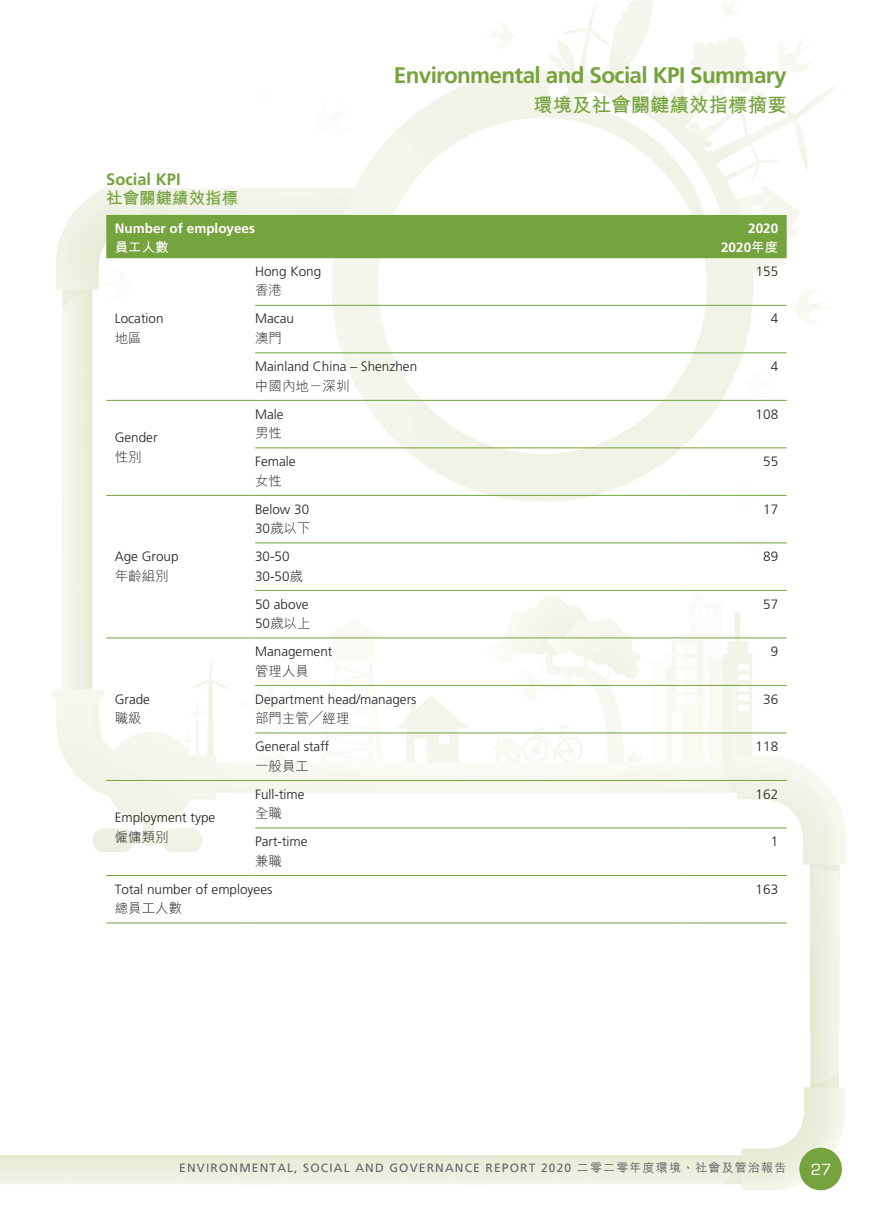
<style>
.page{position:relative;width:893px;height:1212px;background:#fff}
.page>*{position:absolute;margin:0;border:0;box-sizing:border-box;transform-origin:0 0}
.t1{font:700 22.5px "Frutiger LT Std";letter-spacing:-.03em;color:#75a33d}
.t2{font:700 19.5px "M Hei HK";color:#75a33d}
.t3{font:700 16.5px "Frutiger LT Std";color:#75a33d}
.t4{font:700 16.5px "M Hei HK";color:#75a33d}
.t5{font:15px "Eurostile LT Std";color:#fff}
.t6{font:300 13.5px/28px "Frutiger LT Std";color:#231f20}
.t7{font:300 13.5px "M Hei HK";color:#231f20}
.t8{font:700 13.5px "Frutiger LT Std";color:#fff}
.t9{font:700 13.5px "M Hei HK";color:#fff}
.t10{font:12px "Frutiger LT Std";letter-spacing:.095em;color:#636366}
.s1{font-family:"M Hei HK"}
.s2{font-family:"Frutiger LT Std"}
.s3{font-family:"M Hei HK";font-weight:500}
</style>
<div class="page">
<img style="left:0;top:0;width:846px;height:1191px">
<div style="left:799px;top:1148px;width:43px;height:42px;background:#75a33d;border-radius:50%"></div>
<div style="left:106px;top:215px;width:681px;height:43px;background:#75a33d"></div>
<hr style="left:255px;top:305px;width:425px;height:1px;background:#75a33d">
<hr style="left:680px;top:305px;width:107px;height:1px;background:#75a33d">
<hr style="left:255px;top:352px;width:425px;height:1px;background:#75a33d">
<hr style="left:680px;top:352px;width:107px;height:1px;background:#75a33d">
<hr style="left:106px;top:400px;width:149px;height:1px;background:#75a33d">
<hr style="left:255px;top:400px;width:425px;height:1px;background:#75a33d">
<hr style="left:680px;top:400px;width:107px;height:1px;background:#75a33d">
<hr style="left:255px;top:447px;width:425px;height:1px;background:#75a33d">
<hr style="left:680px;top:447px;width:107px;height:1px;background:#75a33d">
<hr style="left:106px;top:495px;width:149px;height:1px;background:#75a33d">
<hr style="left:255px;top:495px;width:425px;height:1px;background:#75a33d">
<hr style="left:680px;top:495px;width:107px;height:1px;background:#75a33d">
<hr style="left:255px;top:542px;width:425px;height:1px;background:#75a33d">
<hr style="left:680px;top:542px;width:107px;height:1px;background:#75a33d">
<hr style="left:255px;top:590px;width:425px;height:1px;background:#75a33d">
<hr style="left:680px;top:590px;width:107px;height:1px;background:#75a33d">
<hr style="left:106px;top:637px;width:149px;height:1px;background:#75a33d">
<hr style="left:255px;top:637px;width:425px;height:1px;background:#75a33d">
<hr style="left:680px;top:637px;width:107px;height:1px;background:#75a33d">
<hr style="left:255px;top:685px;width:425px;height:1px;background:#75a33d">
<hr style="left:680px;top:685px;width:107px;height:1px;background:#75a33d">
<hr style="left:255px;top:732px;width:425px;height:1px;background:#75a33d">
<hr style="left:680px;top:732px;width:107px;height:1px;background:#75a33d">
<hr style="left:106px;top:780px;width:149px;height:1px;background:#75a33d">
<hr style="left:255px;top:780px;width:425px;height:1px;background:#75a33d">
<hr style="left:680px;top:780px;width:107px;height:1px;background:#75a33d">
<hr style="left:255px;top:827px;width:425px;height:1px;background:#75a33d">
<hr style="left:680px;top:827px;width:107px;height:1px;background:#75a33d">
<hr style="left:106px;top:875px;width:149px;height:1px;background:#75a33d">
<hr style="left:255px;top:875px;width:425px;height:1px;background:#75a33d">
<hr style="left:680px;top:875px;width:107px;height:1px;background:#75a33d">
<hr style="left:106px;top:922px;width:149px;height:1px;background:#75a33d">
<hr style="left:255px;top:922px;width:425px;height:1px;background:#75a33d">
<hr style="left:680px;top:922px;width:107px;height:1px;background:#75a33d">
<h1 class="t1" style="left:394px;top:62px;width:394px">Environmental and Social KPI Summary</h1>
<h2 class="t2" style="left:533px;top:90px;width:255px">環境及社會關鍵績效指標摘要</h2>
<p class="t3" style="left:106px;top:169px;width:76px">Social KPI</p>
<p class="t4" style="left:106px;top:186px;width:133px">社會關鍵績效指標</p>
<p class="t8" style="left:115px;top:220px;width:142px">Number of employees</p>
<p class="t8" style="left:748px;top:220px;width:32px">2020</p>
<p class="t9" style="left:115px;top:237px;width:55px">員工人數</p>
<p class="t8" style="left:721px;top:240px;width:59px">2020<span class="s1">年度</span></p>
<p class="t6" style="left:115px;top:305px;width:50px">Location</p>
<p class="t7" style="left:115px;top:329px;width:28px">地區</p>
<p class="t6" style="left:115px;top:424px;width:44px">Gender</p>
<p class="t7" style="left:115px;top:447px;width:28px">性別</p>
<p class="t6" style="left:115px;top:542px;width:65px">Age Group</p>
<p class="t7" style="left:115px;top:566px;width:55px">年齡組別</p>
<p class="t6" style="left:115px;top:685px;width:37px">Grade</p>
<p class="t7" style="left:115px;top:709px;width:28px">職級</p>
<p class="t6" style="left:255px;top:257px;width:68px">Hong Kong</p>
<p class="t6" style="left:756px;top:257px;width:24px">155</p>
<p class="t7" style="left:255px;top:281px;width:28px">香港</p>
<p class="t6" style="left:255px;top:305px;width:41px">Macau</p>
<p class="t6" style="left:771px;top:305px;width:9px">4</p>
<p class="t7" style="left:255px;top:329px;width:28px">澳門</p>
<p class="t6" style="left:255px;top:352px;width:164px">Mainland China – Shenzhen</p>
<p class="t6" style="left:771px;top:352px;width:9px">4</p>
<p class="t7" style="left:255px;top:376px;width:96px">中國內地－深圳</p>
<p class="t6" style="left:255px;top:400px;width:30px">Male</p>
<p class="t6" style="left:756px;top:400px;width:24px">108</p>
<p class="t7" style="left:255px;top:424px;width:28px">男性</p>
<p class="t6" style="left:255px;top:447px;width:42px">Female</p>
<p class="t6" style="left:763px;top:447px;width:17px">55</p>
<p class="t7" style="left:255px;top:471px;width:28px">女性</p>
<p class="t6" style="left:255px;top:495px;width:56px">Below 30</p>
<p class="t6" style="left:763px;top:495px;width:17px">17</p>
<p class="t7" style="left:255px;top:519px;width:57px"><span class="s2">30</span>歲以下</p>
<p class="t6" style="left:255px;top:542px;width:36px">30-50</p>
<p class="t6" style="left:763px;top:542px;width:17px">89</p>
<p class="t6" style="left:255px;top:562px;width:55px">30-50<span class="s1">歲<br></span>50 above</p>
<p class="t6" style="left:763px;top:590px;width:17px">57</p>
<p class="t7" style="left:255px;top:614px;width:57px"><span class="s2">50</span>歲以上</p>
<p class="t6" style="left:255px;top:637px;width:79px">Management</p>
<p class="t6" style="left:771px;top:637px;width:9px">9</p>
<p class="t7" style="left:255px;top:661px;width:55px">管理人員</p>
<p class="t6" style="left:255px;top:685px;width:163px">Department head/managers</p>
<p class="t6" style="left:763px;top:685px;width:17px">36</p>
<p class="t7" style="left:255px;top:709px;width:96px">部門主管╱經理</p>
<p class="t6" style="left:255px;top:732px;width:76px">General staff</p>
<p class="t6" style="left:756px;top:732px;width:24px">118</p>
<p class="t7" style="left:255px;top:756px;width:55px">一般員工</p>
<p class="t6" style="left:255px;top:780px;width:51px">Full-time</p>
<p class="t6" style="left:756px;top:780px;width:24px">162</p>
<p class="t7" style="left:255px;top:804px;width:28px">全職</p>
<p class="t6" style="left:255px;top:828px;width:54px">Part-time</p>
<p class="t6" style="left:771px;top:828px;width:9px">1</p>
<p class="t7" style="left:255px;top:851px;width:28px">兼職</p>
<p class="t6" style="left:115px;top:875px;width:159px">Total number of employees</p>
<p class="t6" style="left:756px;top:875px;width:24px">163</p>
<p class="t7" style="left:115px;top:899px;width:69px">總員工人數</p>
<p class="t6" style="left:115px;top:804px;width:102px">Employment type</p>
<p class="t7" style="left:115px;top:827px;width:55px">僱傭類別</p>
<p class="t10" style="left:179px;top:1160px;width:609px">ENVIRONMENTAL, SOCIAL AND GOVERNANCE REPORT 2020 <span class="s3">二零二零年度環境、社會及管治報告</span></p>
<p class="t5" style="left:811px;top:1160px;width:22px">27</p>
</div>
